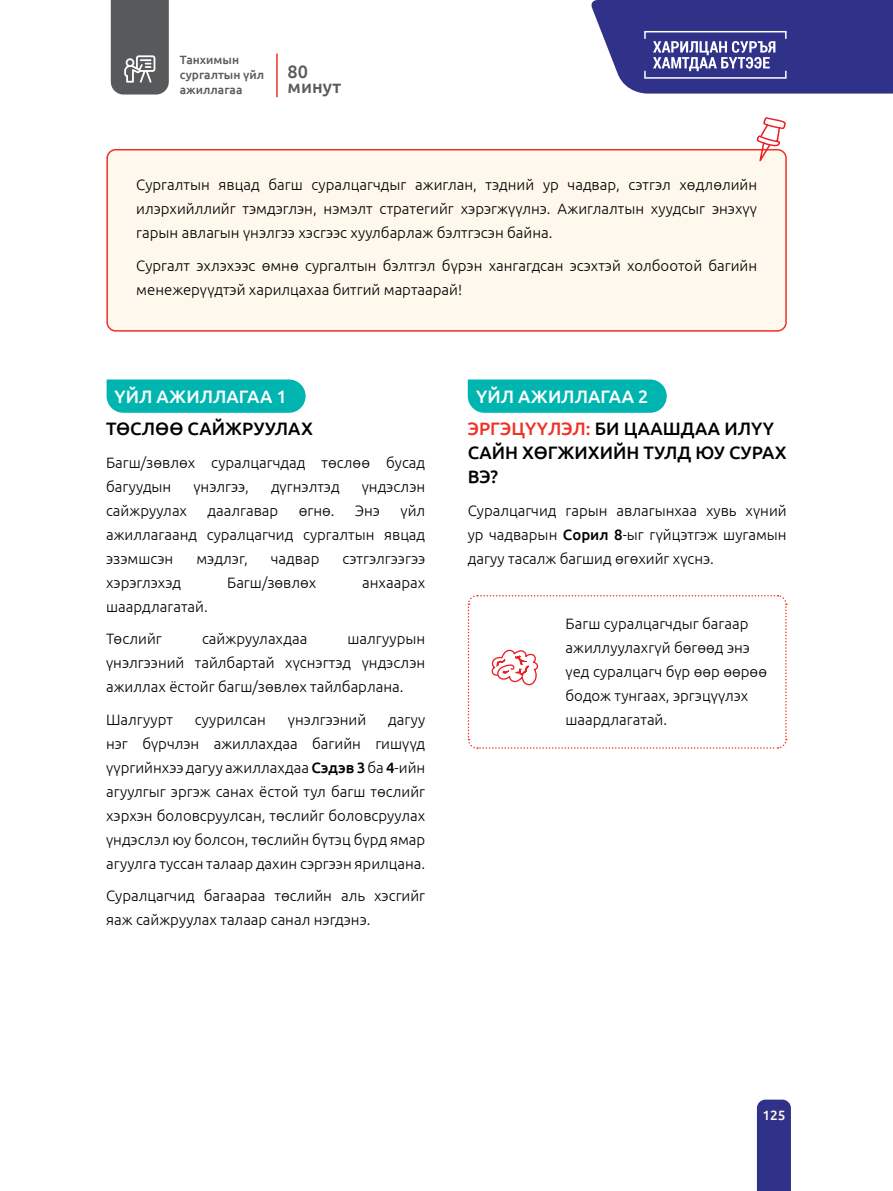
<style>
.page{position:relative;width:893px;height:1191px;background:#fff}
.page>*{position:absolute;margin:0;border:0;box-sizing:border-box;transform-origin:0 0}
.t1{font:500 18px/32.5px "Ubuntu";color:#fff}
.t2{font:500 18px/24px "Ubuntu";color:#000}
.t3{font:500 18px/15px "Ubuntu";color:#585a5b}
.t4{font:300 15px/24px "Ubuntu";color:#000}
.t5{font:500 13.5px "Ubuntu";color:#fff8ed}
.t6{font:500 12px/15px "Ubuntu";color:#585a5b}
.s1{font-weight:500}
.s2{color:#ee3124}
.s3{color:#000}
</style>
<div class="page">
<svg style="left:107px;top:379px;width:199px;height:34px;background:#0cb8b3"></svg>
<svg style="left:468px;top:379px;width:199px;height:34px;background:#0cb8b3"></svg>
<svg style="left:111px;top:0;width:58px;height:95px;background:#656668"></svg>
<hr style="left:276px;top:54px;width:2px;height:43px;background:#ee3124">
<div style="left:107px;top:150px;width:679px;height:181px;background:#fff8ed;border-radius:9px"></div>
<div style="left:106px;top:149px;width:681px;height:183px;border:2px solid #ee3124;border-radius:9px"></div>
<svg style="left:756px;top:117px;width:30px;height:45px"></svg>
<svg style="left:467px;top:595px;width:320px;height:154px"></svg>
<div style="left:757px;top:1099px;width:34px;height:92px;background:#303188"></div>
<svg style="left:591px;top:0;width:302px;height:94px;background:#4a4b97"></svg>
<p class="t6" style="left:180px;top:52px;width:86px">Танхимын сургалтын үйл ажиллагаа</p>
<p class="t3" style="left:288px;top:63px;width:55px">80 минут</p>
<p class="t4" style="left:136px;top:172px;width:622px;text-align:justify">Сургалтын явцад багш суралцагчдыг ажиглан, тэдний ур чадвар, сэтгэл хөдлөлийн илэрхийллийг тэмдэглэн, нэмэлт стратегийг хэрэгжүүлнэ. Ажиглалтын хуудсыг энэхүү гарын авлагын үнэлгээ хэсгээс хуулбарлаж бэлтгэсэн байна.</p>
<p class="t4" style="left:136px;top:253px;width:622px">Сургалт эхлэхээс өмнө сургалтын бэлтгэл бүрэн хангагдсан эсэхтэй холбоотой багийн менежерүүдтэй харилцахаа битгий мартаарай!</p>
<p class="t1" style="left:114px;top:379px;width:174px">ҮЙЛ АЖИЛЛАГАА 1</p>
<p class="t2" style="left:106px;top:416px;width:208px">ТӨСЛӨӨ САЙЖРУУЛАХ</p>
<p class="t4" style="left:106px;top:450px;width:321px">Багш/зөвлөх суралцагчдад төслөө бусад багуудын</p>
<p class="t4" style="left:193px;top:474px;width:57px">үнэлгээ,</p>
<p class="t4" style="left:271px;top:474px;width:70px">дүгнэлтэд</p>
<p class="t4" style="left:362px;top:474px;width:65px">үндэслэн</p>
<p class="t4" style="left:106px;top:498px;width:321px;text-align:justify;text-indent:294px">үйл ажиллагаанд суралцагчид сургалтын явцад эзэмшсэн</p>
<p class="t4" style="left:106px;top:498px;width:83px">сайжруулах</p>
<p class="t4" style="left:208px;top:498px;width:72px">даалгавар</p>
<p class="t4" style="left:299px;top:498px;width:37px">өгнө.</p>
<p class="t4" style="left:355px;top:498px;width:26px">Энэ</p>
<p class="t4" style="left:196px;top:546px;width:53px">мэдлэг,</p>
<p class="t4" style="left:271px;top:546px;width:50px">чадвар</p>
<p class="t4" style="left:343px;top:546px;width:84px">сэтгэлгээгээ</p>
<p class="t4" style="left:106px;top:570px;width:77px">хэрэглэхэд</p>
<p class="t4" style="left:227px;top:570px;width:91px">Багш/зөвлөх</p>
<p class="t4" style="left:362px;top:570px;width:65px">анхаарах</p>
<p class="t4" style="left:106px;top:589px;width:103px;line-height:32.5px">шаардлагатай.<br>Төслийг</p>
<p class="t4" style="left:202px;top:626px;width:107px">сайжруулахдаа</p>
<p class="t4" style="left:106px;top:626px;width:321px;text-align:justify;text-indent:241px">шалгуурын үнэлгээний тайлбартай хүснэгтэд үндэслэн ажиллах ёстойг багш/зөвлөх тайлбарлана.</p>
<p class="t4" style="left:106px;top:707px;width:68px">Шалгуурт</p>
<p class="t4" style="left:195px;top:707px;width:73px">суурилсан</p>
<p class="t4" style="left:288px;top:707px;width:80px">үнэлгээний</p>
<p class="t4" style="left:106px;top:707px;width:321px;text-align:justify;text-indent:282px">дагуу нэг бүрчлэн ажиллахдаа багийн гишүүд үүргийнхээ дагуу ажиллахдаа <span class="s1">Сэдэв 3</span> ба <span class="s1">4</span>-ийн агуулгыг эргэж санах ёстой тул багш төслийг хэрхэн боловсруулсан, төслийг боловсруулах үндэслэл юу болсон, төслийн бүтэц бүрд ямар агуулга туссан талаар дахин сэргээн ярилцана.</p>
<p class="t4" style="left:106px;top:883px;width:321px">Суралцагчид багаараа төслийн аль хэсгийг яаж сайжруулах талаар санал нэгдэнэ.</p>
<p class="t1" style="left:468px;top:379px;width:308px;text-indent:8px">ҮЙЛ АЖИЛЛАГАА 2<br><span class="s2">ЭРГЭЦҮҮЛЭЛ:</span> <span class="s3">БИ ЦААШДАА ИЛҮҮ</span></p>
<p class="t2" style="left:468px;top:440px;width:320px">САЙН ХӨГЖИХИЙН ТУЛД ЮУ СУРАХ<br>ВЭ?</p>
<p class="t4" style="left:468px;top:498px;width:320px;text-align:justify">Суралцагчид гарын авлагынхаа хувь хүний ур чадварын <span class="s1">Сорил 8</span>-ыг гүйцэтгэж шугамын дагуу тасалж багшид өгөхийг хүснэ.</p>
<p class="t4" style="left:566px;top:611px;width:203px">Багш суралцагчдыг багаар ажиллуулахгүй бөгөөд энэ үед суралцагч бүр өөр өөрөө бодож тунгаах, эргэцүүлэх шаардлагатай.</p>
<p class="t5" style="left:762px;top:1106px;width:25px">125</p>
</div>
